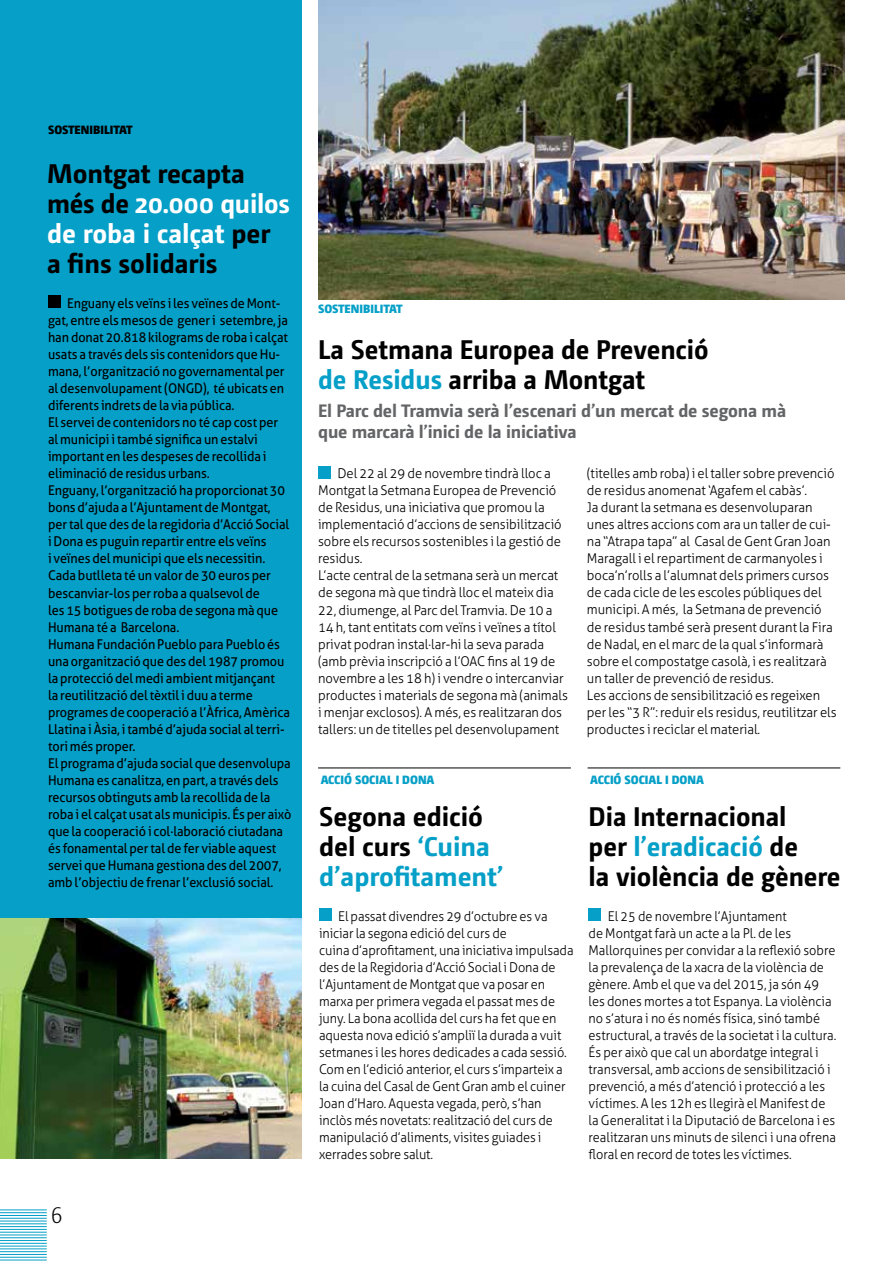
<style>
.page{position:relative;width:893px;height:1263px;background:#fff}
.page>*{position:absolute;margin:0;border:0;box-sizing:border-box;transform-origin:0 0}
.t1{font:700 27px/30px "Camingo";letter-spacing:-.005em;color:#000}
.t2{font:700 27px/30px "Camingo";letter-spacing:-.005em;color:#059fc7}
.t3{font:300 22.5px "Corpid Semi Cd";color:#000}
.t4{font:700 18px/21px "Camingo";letter-spacing:-.01em;color:#636466}
.t5{font:13.5px/17px "Aller";letter-spacing:-.005em;color:#000;scale:.94 1}
.t6{font:300 13.5px/17px "Aller";letter-spacing:-.005em;color:#000}
.t7{font:300 13.5px/17px "Aller";letter-spacing:-.005em;color:#000;scale:.95 1}
.t8{font:900 12px "Camingo";color:#059fc7}
.t9{font:900 12px "Camingo";color:#000}
.s1{color:#fff}
.s2{color:#059fc7}
.s3{color:#000}
</style>
<div class="page">
<hr style="left:0;top:1260px;width:47px;height:1px;background:#059fc7">
<hr style="left:0;top:1257px;width:47px;height:1px;background:#059fc7">
<hr style="left:0;top:1254px;width:47px;height:1px;background:#059fc7">
<hr style="left:0;top:1251px;width:47px;height:1px;background:#059fc7">
<hr style="left:0;top:1248px;width:47px;height:1px;background:#059fc7">
<hr style="left:0;top:1246px;width:47px;height:1px;background:#059fc7">
<hr style="left:0;top:1243px;width:47px;height:1px;background:#059fc7">
<hr style="left:0;top:1240px;width:47px;height:1px;background:#059fc7">
<hr style="left:0;top:1237px;width:47px;height:1px;background:#059fc7">
<hr style="left:0;top:1235px;width:47px;height:1px;background:#059fc7">
<hr style="left:0;top:1232px;width:47px;height:1px;background:#059fc7">
<hr style="left:0;top:1229px;width:47px;height:1px;background:#059fc7">
<hr style="left:0;top:1226px;width:47px;height:1px;background:#059fc7">
<hr style="left:0;top:1223px;width:47px;height:1px;background:#059fc7">
<hr style="left:0;top:1221px;width:47px;height:1px;background:#059fc7">
<hr style="left:0;top:1218px;width:47px;height:1px;background:#059fc7">
<hr style="left:0;top:1215px;width:47px;height:1px;background:#059fc7">
<hr style="left:0;top:1212px;width:47px;height:1px;background:#059fc7">
<hr style="left:0;top:1210px;width:47px;height:1px;background:#059fc7">
<div style="left:0;top:0;width:302px;height:1148px;background:#059fc7"></div>
<img style="left:318px;top:0;width:527px;height:299px">
<div style="left:318px;top:466px;width:13px;height:12px;background:#059fc7"></div>
<hr style="left:318px;top:767px;width:253px;height:1px;background:#000">
<hr style="left:588px;top:767px;width:252px;height:1px;background:#000">
<div style="left:319px;top:908px;width:13px;height:13px;background:#059fc7"></div>
<div style="left:588px;top:908px;width:13px;height:13px;background:#059fc7"></div>
<div style="left:48px;top:296px;width:13px;height:12px;background:#000"></div>
<img style="left:0;top:918px;width:302px;height:240px">
<p class="t9" style="left:48px;top:122px;width:86px">SOSTENIBILITAT</p>
<h1 class="t1" style="left:47px;top:158px;width:244px">Montgat recapta més de <span class="s1">20.000 quilos de roba i calçat</span> per a fins solidaris</h1>
<p class="t5" style="left:48px;top:295px;width:260px;text-indent:19px">Enguany els veïns i les veïnes de Mont&shy;gat, entre els mesos de gener i setembre, ja han donat 20.818 kilograms de roba i calçat usats a través dels sis contenidors que Hu&shy;mana, l’organització no governamental per al desenvolupament (ONGD), té ubicats en diferents indrets de la via pública.<br>El servei de contenidors no té cap cost per al municipi i també significa un estalvi important en les despeses de recollida i eliminació de residus urbans.<br>Enguany, l’organització ha proporcionat 30 bons d’ajuda a l’Ajuntament de Montgat, per tal que des de la regidoria d’Acció Social i Dona es puguin repartir entre els veïns<br>i veïnes del municipi que els necessitin.<br>Cada butlleta té un valor de 30 euros per bescanviar-los per roba a qualsevol de<br>les 15 botigues de roba de segona mà que Humana té a Barcelona.<br>Humana Fundación Pueblo para Pueblo és una organització que des del 1987 promou la protecció del medi ambient mitjançant<br>la reutilització del tèxtil i duu a terme programes de cooperació a l’Àfrica, Amèrica Llatina i Àsia, i també d’ajuda social al terri&shy;tori més proper.<br>El programa d’ajuda social que desenvolupa Humana es canalitza, en part, a través dels recursos obtinguts amb la recollida de la roba i el calçat usat als municipis. És per això que la cooperació i col·laboració ciutadana és fonamental per tal de fer viable aquest servei que Humana gestiona des del 2007, amb l’objectiu de frenar l’exclusió social.</p>
<h2 class="t3" style="left:51px;top:1202px;width:13px">6</h2>
<p class="t8" style="left:318px;top:301px;width:86px">SOSTENIBILITAT</p>
<h1 class="t1" style="left:318px;top:334px;width:392px">La Setmana Europea de Prevenció <span class="s2">de Residus</span> arriba a Montgat</h1>
<h3 class="t4" style="left:318px;top:400px;width:470px">El Parc del Tramvia serà l’escenari d’un mercat de segona mà que marcarà l’inici de la iniciativa</h3>
<p class="t6" style="left:318px;top:465px;width:251px;text-indent:19px">Del 22 al 29 de novembre tindrà lloc a Montgat la Setmana Europea de Prevenció de Residus, una iniciativa que promou la implementació d’accions de sensibilització sobre els recursos sostenibles i la gestió de residus.<br>L’acte central de la setmana serà un mercat de segona mà que tindrà lloc el mateix dia 22, diumenge, al Parc del Tramvia. De 10 a 14 h, tant entitats com veïns i veïnes a títol privat podran instal·lar-hi la seva parada (amb prèvia inscripció a l’OAC fins al 19 de novembre a les 18 h) i vendre o intercanviar productes i materials de segona mà (animals i menjar exclosos). A més, es realitzaran dos tallers: un de titelles pel desenvolupament</p>
<p class="t6" style="left:587px;top:465px;width:251px">(titelles amb roba) i el taller sobre prevenció de residus anomenat ‘Agafem el cabàs’.<br>Ja durant la setmana es desenvoluparan unes altres accions com ara un taller de cui&shy;na “Atrapa tapa” al Casal de Gent Gran Joan Maragall i el repartiment de carmanyoles i boca’n’rolls a l’alumnat dels primers cursos de cada cicle de les escoles públiques del municipi. A més, la Setmana de prevenció de residus també serà present durant la Fira de Nadal, en el marc de la qual s’informarà sobre el compostatge casolà, i es realitzarà un taller de prevenció de residus.<br>Les accions de sensibilització es regeixen per les “3 R”: reduir els residus, reutilitzar els productes i reciclar el material.</p>
<p class="t8" style="left:321px;top:772px;width:15px">ACCIÓ</p>
<p class="t8" style="left:355px;top:772px;width:14px">SOCIAL</p>
<p class="t8" style="left:396px;top:772px;width:24px">I DONA</p>
<p class="t8" style="left:590px;top:772px;width:115px">ACCIÓ SOCIAL I DONA</p>
<h1 class="t2" style="left:319px;top:801px;width:186px"><span class="s3">Segona edició del curs</span> ‘Cuina d’aprofitament’</h1>
<h1 class="t1" style="left:589px;top:801px;width:253px">Dia Internacional<br>per <span class="s2">l’eradicació</span> de<br>la violència de gènere</h1>
<p class="t7" style="left:319px;top:907px;width:269px;text-indent:19px">El passat divendres 29 d’octubre es va iniciar la segona edició del curs de<br>cuina d’aprofitament, una iniciativa impulsada des de la Regidoria d’Acció Social i Dona de l’Ajuntament de Montgat que va posar en marxa per primera vegada el passat mes de juny. La bona acollida del curs ha fet que en aquesta nova edició s’ampliï la durada a vuit setmanes i les hores dedicades a cada sessió.<br>Com en l’edició anterior, el curs s’imparteix a la cuina del Casal de Gent Gran amb el cuiner Joan d’Haro. Aquesta vegada, però, s’han inclòs més novetats: realització del curs de manipulació d’aliments, visites guiades i xerrades sobre salut.</p>
<p class="t7" style="left:588px;top:907px;width:262px;text-indent:19px">El 25 de novembre l’Ajuntament<br>de Montgat farà un acte a la Pl. de les Mallorquines per convidar a la reflexió sobre la prevalença de la xacra de la violència de gènere. Amb el que va del 2015, ja són 49 les dones mortes a tot Espanya. La violència no s’atura i no és només física, sinó també estructural, a través de la societat i la cultura.<br>És per això que cal un abordatge integral i transversal, amb accions de sensibilització i prevenció, a més d’atenció i protecció a les víctimes. A les 12h es llegirà el Manifest de la Generalitat i la Diputació de Barcelona i es realitzaran uns minuts de silenci i una ofrena floral en record de totes les víctimes.</p>
</div>
